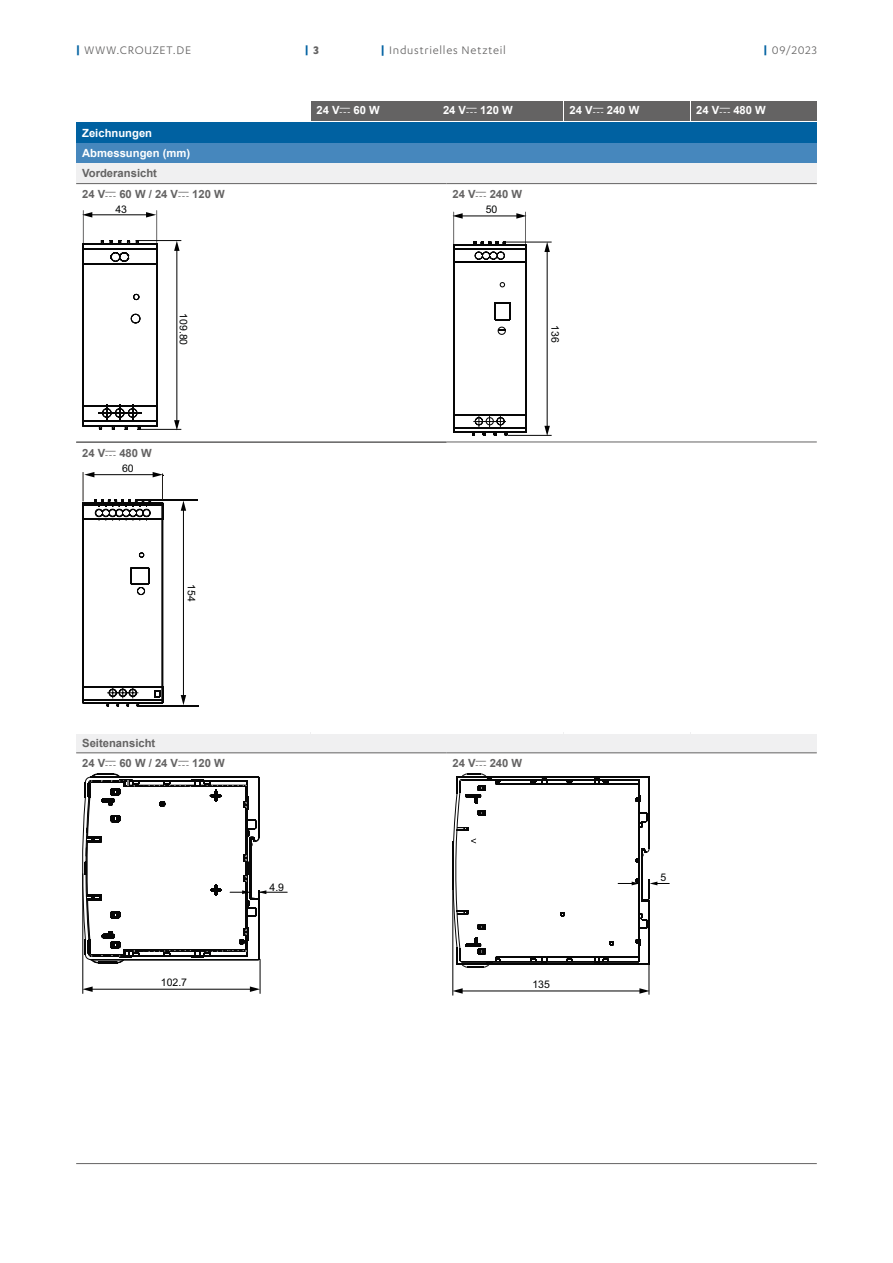
<style>
.page{position:relative;width:893px;height:1263px;background:#fff}
.page>*{position:absolute;margin:0;border:0;box-sizing:border-box;transform-origin:0 0}
.t1{font:12.75px "Karbon";letter-spacing:.06em;color:#646363}
.t2{font:700 12.75px "Karbon";color:#0061a1}
.t3{font:700 11.25px/20.4px "Arial";color:#646363}
.t4{font:700 11.25px/20.2px "Arial";color:#fff}
.t5{font:10.5px "Arial";color:#010202}
.s1{font-weight:700;color:#0061a1}
.s2{color:#646363}
.s3{font-family:"Graph Schneider";font-weight:400}
</style>
<div class="page">
<hr style="left:76px;top:1163px;width:741px;height:1px;background:#646363">
<svg style="left:310px;top:101px;width:507px;height:22px"></svg>
<div style="left:76px;top:123px;width:741px;height:20px;background:#0061a1"></div>
<div style="left:76px;top:143px;width:741px;height:20px;background:#4687bd"></div>
<div style="left:76px;top:163px;width:741px;height:20px;background:#f0f0f1"></div>
<div style="left:311px;top:101px;width:125px;height:19px;background:#646363"></div>
<div style="left:438px;top:101px;width:125px;height:19px;background:#646363"></div>
<div style="left:564px;top:101px;width:126px;height:19px;background:#646363"></div>
<div style="left:691px;top:101px;width:125px;height:19px;background:#646363"></div>
<hr style="left:446px;top:442px;width:371px;height:1px;background:#646363">
<hr style="left:76px;top:183px;width:370px;height:1px;background:#646363">
<hr style="left:446px;top:183px;width:371px;height:1px;background:#646363">
<hr style="left:83px;top:211px;width:1px;height:33px;background:#646363">
<hr style="left:156px;top:211px;width:1px;height:33px;background:#646363">
<hr style="left:139px;top:240px;width:42px;height:1px;background:#070707">
<hr style="left:140px;top:429px;width:41px;height:1px;background:#070707">
<svg style="left:82px;top:239px;width:76px;height:191px"></svg>
<hr style="left:90px;top:215px;width:58px;height:1px;background:#000">
<svg style="left:146px;top:212px;width:10px;height:6px"></svg>
<svg style="left:82px;top:212px;width:10px;height:6px"></svg>
<hr style="left:177px;top:249px;width:1px;height:173px;background:#000">
<svg style="left:174px;top:420px;width:6px;height:10px"></svg>
<svg style="left:174px;top:241px;width:6px;height:10px"></svg>
<hr style="left:453px;top:212px;width:1px;height:33px;background:#646363">
<hr style="left:525px;top:212px;width:1px;height:33px;background:#646363">
<hr style="left:506px;top:242px;width:46px;height:1px;background:#070707">
<hr style="left:508px;top:435px;width:44px;height:1px;background:#070707">
<hr style="left:461px;top:216px;width:57px;height:1px;background:#000">
<svg style="left:516px;top:213px;width:10px;height:6px"></svg>
<svg style="left:452px;top:213px;width:11px;height:6px"></svg>
<hr style="left:547px;top:250px;width:1px;height:178px;background:#000">
<svg style="left:544px;top:426px;width:6px;height:10px"></svg>
<svg style="left:544px;top:242px;width:6px;height:10px"></svg>
<svg style="left:453px;top:241px;width:74px;height:195px"></svg>
<hr style="left:76px;top:442px;width:370px;height:1px;background:#646363">
<hr style="left:183px;top:509px;width:1px;height:188px;background:#000">
<svg style="left:181px;top:695px;width:5px;height:10px"></svg>
<svg style="left:181px;top:501px;width:5px;height:10px"></svg>
<hr style="left:135px;top:500px;width:63px;height:1px;background:#070707">
<hr style="left:140px;top:705px;width:59px;height:1px;background:#070707">
<svg style="left:82px;top:472px;width:82px;height:234px"></svg>
<div style="left:76px;top:732px;width:741px;height:21px;background:#f0f0f1"></div>
<div style="left:77px;top:714px;width:233px;height:19px;background:#fff"></div>
<div style="left:311px;top:714px;width:125px;height:19px;background:#fff"></div>
<div style="left:438px;top:714px;width:125px;height:19px;background:#fff"></div>
<div style="left:564px;top:714px;width:126px;height:19px;background:#fff"></div>
<div style="left:691px;top:714px;width:125px;height:19px;background:#fff"></div>
<hr style="left:76px;top:752px;width:370px;height:1px;background:#646363">
<hr style="left:446px;top:752px;width:371px;height:1px;background:#646363">
<hr style="left:83px;top:874px;width:1px;height:119px;background:#000">
<hr style="left:260px;top:959px;width:1px;height:34px;background:#000">
<svg style="left:82px;top:773px;width:205px;height:190px"></svg>
<hr style="left:91px;top:989px;width:161px;height:1px;background:#000">
<svg style="left:250px;top:986px;width:10px;height:6px"></svg>
<svg style="left:82px;top:986px;width:11px;height:6px"></svg>
<hr style="left:453px;top:875px;width:1px;height:120px;background:#000">
<hr style="left:649px;top:960px;width:1px;height:34px;background:#000">
<hr style="left:461px;top:991px;width:180px;height:1px;background:#000">
<svg style="left:639px;top:988px;width:11px;height:6px"></svg>
<svg style="left:452px;top:988px;width:11px;height:6px"></svg>
<svg style="left:452px;top:773px;width:217px;height:195px"></svg>
<p class="t1" style="left:76px;top:43px;width:117px"><span class="s1">|</span> WWW.CROUZET.DE</p>
<p class="t2" style="left:305px;top:43px;width:16px">| <span class="s2">3</span></p>
<p class="t1" style="left:381px;top:43px;width:127px"><span class="s1">|</span> Industrielles Netzteil</p>
<p class="t1" style="left:764px;top:43px;width:55px"><span class="s1">|</span> 09/2023</p>
<p class="t4" style="left:82px;top:123px;width:110px">Zeichnungen<br>Abmessungen (mm)</p>
<p class="t3" style="left:82px;top:163px;width:144px">Vorderansicht<br>24 V<span class="s3">c</span> 60 W / 24 V<span class="s3">c</span> 120 W</p>
<p class="t5" style="left:115px;top:202px;width:13px">43</p>
<p class="t5" style="left:191px;top:313px;width:34px;rotate:90deg">109.80</p>
<p class="t3" style="left:82px;top:442px;width:71px">24 V<span class="s3">c</span> 480 W</p>
<p class="t5" style="left:122px;top:461px;width:13px">60</p>
<p class="t5" style="left:199px;top:584px;width:19px;rotate:90deg">154</p>
<p class="t4" style="left:316px;top:100px;width:65px">24 V<span class="s3">c</span> 60 W</p>
<p class="t4" style="left:443px;top:100px;width:71px">24 V<span class="s3">c</span> 120 W</p>
<p class="t4" style="left:570px;top:100px;width:71px">24 V<span class="s3">c</span> 240 W</p>
<p class="t4" style="left:696px;top:100px;width:71px">24 V<span class="s3">c</span> 480 W</p>
<p class="t3" style="left:452px;top:184px;width:71px">24 V<span class="s3">c</span> 240 W</p>
<p class="t5" style="left:486px;top:202px;width:13px">50</p>
<p class="t5" style="left:563px;top:325px;width:19px;rotate:90deg">136</p>
<p class="t3" style="left:82px;top:733px;width:144px">Seitenansicht<br>24 V<span class="s3">c</span> 60 W / 24 V<span class="s3">c</span> 120 W</p>
<p class="t5" style="left:161px;top:975px;width:28px">102.7</p>
<p class="t5" style="left:269px;top:880px;width:16px">4.9</p>
<p class="t3" style="left:452px;top:753px;width:71px">24 V<span class="s3">c</span> 240 W</p>
<p class="t5" style="left:532px;top:977px;width:19px">135</p>
<p class="t5" style="left:661px;top:870px;width:7px">5</p>
</div>
